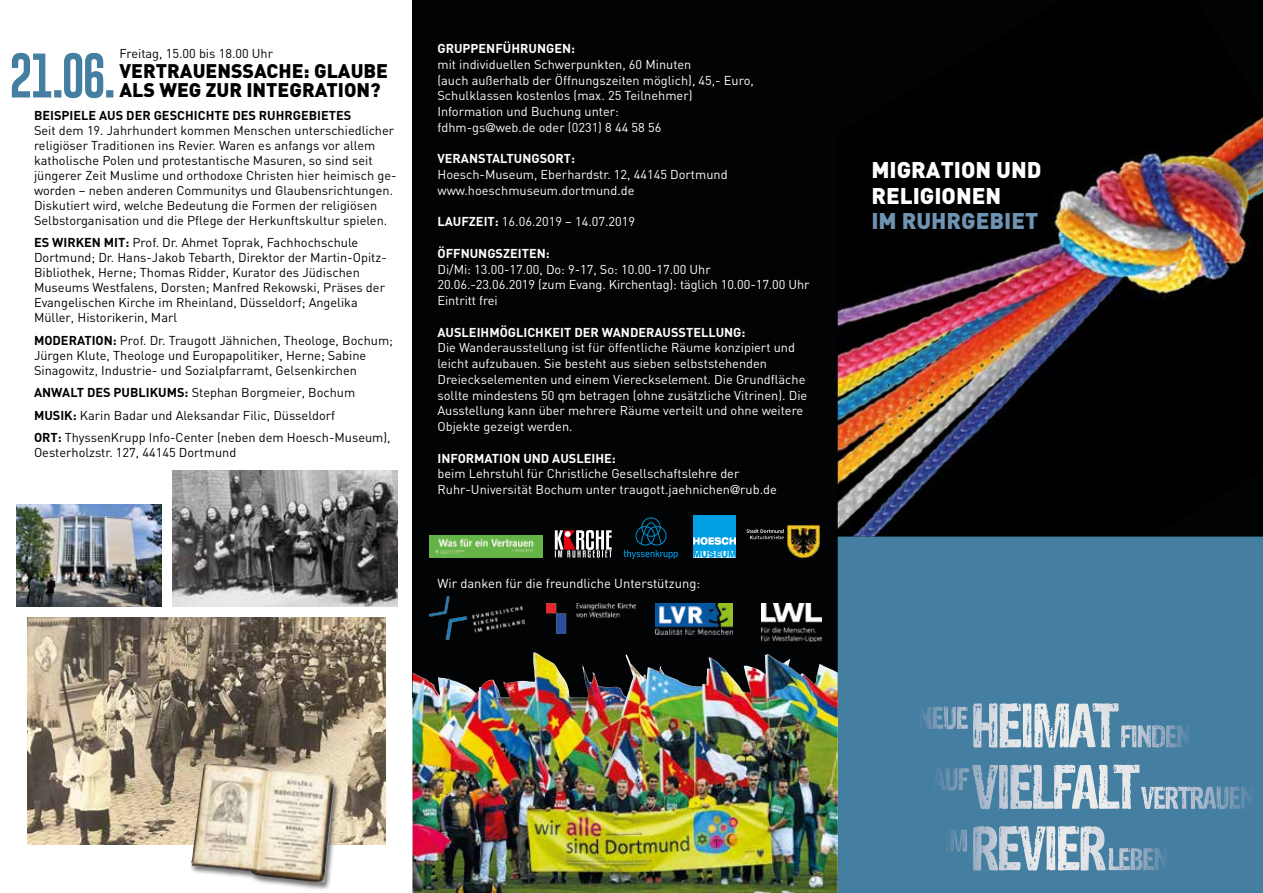
<style>
.page{position:relative;width:1263px;height:893px;background:#fff}
.page>*{position:absolute;margin:0;border:0;box-sizing:border-box;transform-origin:0 0}
.t1{font:900 22.5px/25.5px "DIN";color:#fff}
.t2{font:900 22.5px "DIN";color:#6f94b3}
.t3{font:900 19.5px/19.5px "DIN";color:#000}
.t4{font:12.9px "DIN";color:#fff}
.t5{font:12.75px/15px "DIN";color:#000}
.t6{font:12.75px/15.8px "DIN";color:#fff}
.t7{font:700 12.75px "DIN";color:#fff}
.t8{font:700 12.75px "DIN";color:#000}
.s1{font-weight:700}
.s2{font-family:"Frutiger";font-weight:300}
</style>
<div class="page">
<div style="left:412px;top:0;width:426px;height:697px;background:#020304"></div>
<img style="left:838px;top:0;width:425px;height:537px">
<svg style="left:838px;top:537px;width:425px;height:356px;background:#4e84a5"></svg>
<svg style="left:12px;top:53px;width:101px;height:45px"></svg>
<img style="left:28px;top:617px;width:358px;height:227px">
<img style="left:172px;top:471px;width:226px;height:136px">
<div style="left:189px;top:762px;width:152px;height:129px;background:#000;opacity:.55"></div>
<img style="left:190px;top:763px;width:145px;height:120px">
<img style="left:17px;top:505px;width:145px;height:102px">
<svg style="left:1000px;top:826px;width:79px;height:44px;background:#a2baca"></svg>
<svg style="left:1113px;top:764px;width:27px;height:45px"></svg>
<svg style="left:1092px;top:703px;width:27px;height:45px"></svg>
<img style="left:412px;top:652px;width:426px;height:241px">
<div style="left:693px;top:515px;width:43px;height:43px;background:#009fe3"></div>
<svg style="left:693px;top:537px;width:43px;height:8px"></svg>
<svg style="left:693px;top:551px;width:43px;height:7px"></svg>
<svg style="left:623px;top:517px;width:55px;height:42px"></svg>
<svg style="left:555px;top:530px;width:57px;height:28px"></svg>
<img style="left:787px;top:525px;width:33px;height:33px">
<svg style="left:747px;top:529px;width:37px;height:10px"></svg>
<img style="left:430px;top:597px;width:94px;height:42px">
<img style="left:546px;top:603px;width:90px;height:30px">
<img style="left:656px;top:603px;width:77px;height:31px">
<img style="left:761px;top:603px;width:60px;height:38px">
<img style="left:430px;top:535px;width:112px;height:22px">
<p class="t5" style="left:120px;top:46px;width:155px">Freitag, 15.00 bis 18.00 Uhr</p>
<h2 class="t3" style="left:120px;top:60px;width:270px">VERTRAUENSSACHE: GLAUBE<br>ALS WEG ZUR INTEGRATION?</h2>
<p class="t8" style="left:34px;top:107px;width:319px">BEISPIELE AUS DER GESCHICHTE DES RUHRGEBIETES</p>
<p class="t5" style="left:34px;top:123px;width:364px">Seit dem 19. Jahrhundert kommen Menschen unterschiedlicher religiöser Traditionen ins Revier. Waren es anfangs vor allem katholische Polen und protestantische Masuren, so sind seit jüngerer Zeit Muslime und orthodoxe Christen hier heimisch ge&shy;worden – neben anderen Communitys und Glaubensrichtungen.<br>Diskutiert wird, welche Bedeutung die Formen der religiösen Selbstorganisation und die Pflege der Herkunftskultur spielen.</p>
<p class="t5" style="left:34px;top:235px;width:354px"><span class="s1">ES WIRKEN MIT:</span> Prof. Dr. Ahmet Toprak, Fachhochschule Dortmund; Dr. Hans-Jakob Tebarth, Direktor der Martin-Opitz-Bibliothek, Herne; Thomas Ridder, Kurator des Jüdischen Museums Westfalens, Dorsten; Manfred Rekowski, Präses der Evangelischen Kirche im Rheinland, Düsseldorf; Angelika Müller, Historikerin, Marl</p>
<p class="t5" style="left:34px;top:332px;width:360px"><span class="s1">MODERATION:</span> Prof. Dr. Traugott Jähnichen, Theologe, Bochum;<br>Jürgen Klute, Theologe und Europapolitiker, Herne; Sabine<br>Sinagowitz, Industrie- und Sozialpfarramt, Gelsenkirchen</p>
<p class="t5" style="left:34px;top:381px;width:358px;line-height:22.5px"><span class="s1">ANWALT DES PUBLIKUMS:</span> Stephan Borgmeier, Bochum<br><span class="s1">MUSIK:</span> Karin Badar und Aleksandar Filic, Düsseldorf<br><span class="s1">ORT:</span> ThyssenKrupp Info-Center (neben dem Hoesch-Museum),</p>
<p class="t5" style="left:34px;top:445px;width:204px">Oesterholzstr. 127, 44145 Dortmund</p>
<p class="t7" style="left:437px;top:40px;width:139px">GRUPPENFÜHRUNGEN:</p>
<p class="t6" style="left:437px;top:56px;width:318px">mit individuellen Schwerpunkten, 60 Minuten<br>(auch außerhalb der Öffnungszeiten möglich), 45,- Euro, Schulklassen kostenlos (max. 25 Teilnehmer)<br>Information und Buchung unter:<br>fdhm-gs<span class="s2">@</span>web.de oder (0231) 8 44 58 56</p>
<p class="t7" style="left:437px;top:150px;width:139px">VERANSTALTUNGSORT:</p>
<p class="t6" style="left:437px;top:166px;width:292px">Hoesch-Museum, Eberhardstr. 12, 44145 Dortmund www.hoeschmuseum.dortmund.de</p>
<p class="t6" style="left:437px;top:214px;width:199px"><span class="s1">LAUFZEIT:</span> 16.06.2019 – 14.07.2019</p>
<p class="t7" style="left:437px;top:245px;width:114px">ÖFFNUNGSZEITEN:</p>
<p class="t6" style="left:437px;top:261px;width:374px">Di/Mi: 13.00-17.00, Do: 9-17, So: 10.00-17.00 Uhr<br>20.06.-23.06.2019 (zum Evang. Kirchentag): täglich 10.00-17.00 Uhr<br>Eintritt frei</p>
<p class="t7" style="left:437px;top:324px;width:309px">AUSLEIHMÖGLICHKEIT DER WANDERAUSSTELLUNG:</p>
<p class="t6" style="left:437px;top:340px;width:371px">Die Wanderausstellung ist für öffentliche Räume konzipiert und leicht aufzubauen. Sie besteht aus sieben selbststehenden Dreieckselementen und einem Viereckselement. Die Grundfläche sollte mindestens 50 qm betragen (ohne zusätzliche Vitrinen). Die Ausstellung kann über mehrere Räume verteilt und ohne weitere Objekte gezeigt werden.</p>
<p class="t7" style="left:437px;top:450px;width:180px">INFORMATION UND AUSLEIHE:</p>
<p class="t6" style="left:437px;top:466px;width:341px">beim Lehrstuhl für Christliche Gesellschaftslehre der<br>Ruhr-Universität Bochum unter traugott.jaehnichen<span class="s2">@</span>rub.de</p>
<p class="t4" style="left:437px;top:575px;width:264px">Wir danken für die freundliche Unterstützung:</p>
<h1 class="t1" style="left:871px;top:156px;width:172px">MIGRATION UND<br>RELIGIONEN</h1>
<h1 class="t2" style="left:871px;top:206px;width:168px">IM RUHRGEBIET</h1>
</div>
